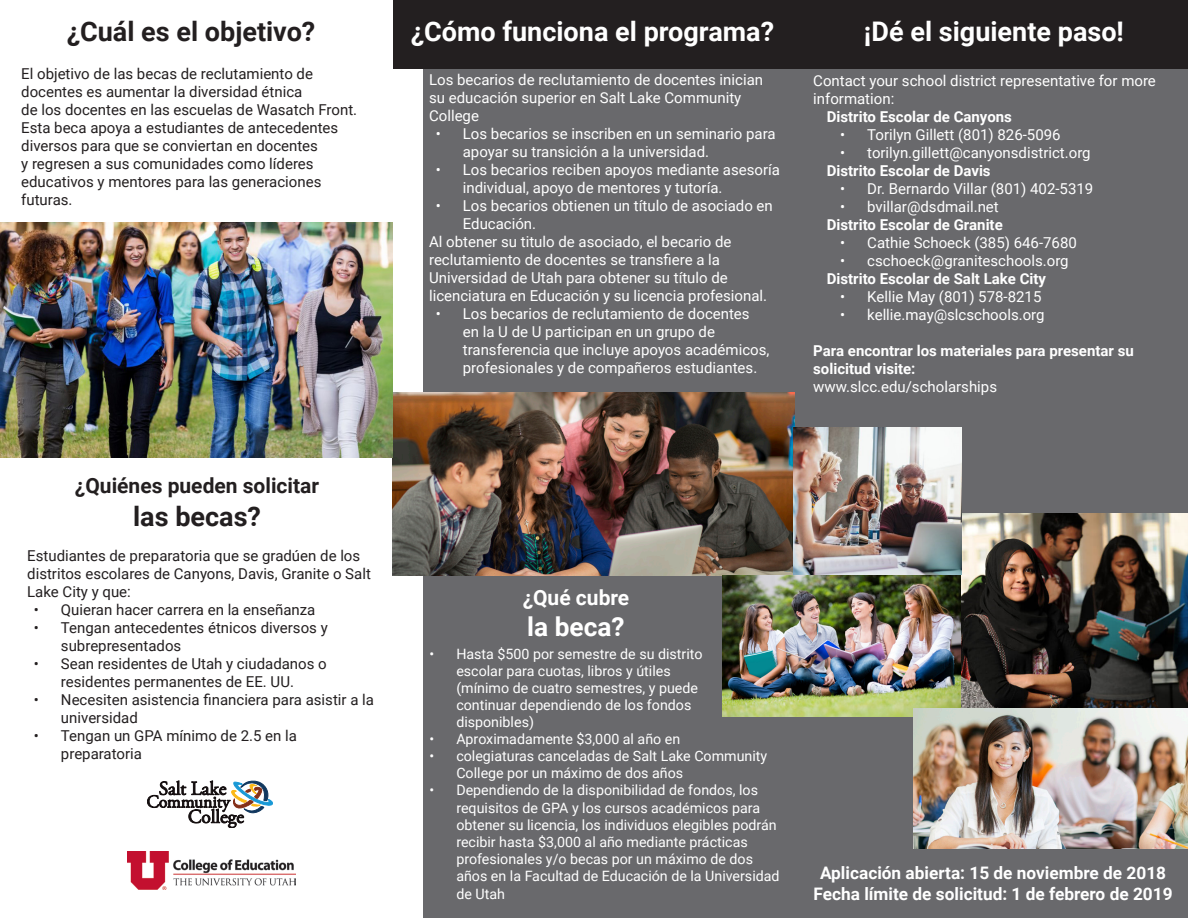
<style>
.page{position:relative;width:1188px;height:918px;background:#fff}
.page>*{position:absolute;margin:0;border:0;box-sizing:border-box;transform-origin:0 0}
.t1{font:700 27px "Roboto";color:#fff}
.t2{font:700 27px "Roboto";color:#231f20}
.t3{font:700 26.25px "Roboto";color:#fff}
.t4{font:700 21px "Roboto";color:#231f20}
.t5{font:700 21px "Roboto";color:#fff}
.t6{font:700 17.25px "Roboto";color:#fff}
.t7{font:15px/18px "Roboto";color:#fff}
.t8{font:15px/18px "Roboto";color:#231f20}
.t9{font:700 15px/18px "Roboto";color:#fff}
.t10{font:14.25px/17.2px "Roboto";color:#fff}
</style>
<div class="page">
<div style="left:423px;top:2px;width:765px;height:916px;background:#69696c"></div>
<div style="left:393px;top:0;width:795px;height:68px;background:#231f20"></div>
<img style="left:393px;top:392px;width:401px;height:184px">
<img style="left:723px;top:575px;width:238px;height:141px">
<img style="left:961px;top:514px;width:227px;height:194px">
<img style="left:794px;top:428px;width:167px;height:146px">
<img style="left:914px;top:708px;width:274px;height:140px">
<img style="left:0;top:222px;width:393px;height:235px">
<svg style="left:147px;top:781px;width:126px;height:47px"></svg>
<img style="left:127px;top:852px;width:169px;height:38px">
<p class="t2" style="left:67px;top:12px;width:250px">¿Cuál es el objetivo?</p>
<p class="t8" style="left:21px;top:65px;width:293px">El objetivo de las becas de reclutamiento de docentes es aumentar la diversidad étnica</p>
<p class="t8" style="left:21px;top:101px;width:338px">de los docentes en las escuelas de Wasatch Front.<br>Esta beca apoya a estudiantes de antecedentes diversos para que se conviertan en docentes<br>y regresen a sus comunidades como líderes educativos y mentores para las generaciones futuras.</p>
<p class="t4" style="left:75px;top:471px;width:246px">¿Quiénes pueden solicitar</p>
<p class="t2" style="left:133px;top:497px;width:129px">las becas?</p>
<p class="t8" style="left:27px;top:546px;width:345px">Estudiantes de preparatoria que se gradúen de los distritos escolares de Canyons, Davis, Granite o Salt<br>Lake City y que:</p>
<p class="t8" style="left:34px;top:600px;width:283px">• Quieran hacer carrera en la enseñanza</p>
<p class="t8" style="left:61px;top:618px;width:268px;text-indent:-27px">• Tengan antecedentes étnicos diversos y subrepresentados</p>
<p class="t8" style="left:34px;top:654px;width:294px;text-align:center">• Sean residentes de Utah y ciudadanos o residentes permanentes de EE. UU.</p>
<p class="t8" style="left:61px;top:690px;width:315px;text-indent:-27px">• Necesiten asistencia financiera para asistir a la universidad</p>
<p class="t8" style="left:61px;top:725px;width:238px;line-height:18.9px;text-indent:-27px">• Tengan un GPA mínimo de 2.5 en la preparatoria</p>
<p class="t1" style="left:411px;top:12px;width:365px">¿Cómo funciona el programa?</p>
<p class="t7" style="left:429px;top:70px;width:336px">Los becarios de reclutamiento de docentes inician su educación superior en Salt Lake Community<br>College</p>
<p class="t7" style="left:463px;top:124px;width:314px;text-indent:-27px">• Los becarios se inscriben en un seminario para apoyar su transición a la universidad.</p>
<p class="t7" style="left:463px;top:160px;width:319px;text-indent:-27px">• Los becarios reciben apoyos mediante asesoría individual, apoyo de mentores y tutoría.</p>
<p class="t7" style="left:463px;top:196px;width:312px;text-indent:-27px">• Los becarios obtienen un título de asociado en<br>Educación.</p>
<p class="t7" style="left:429px;top:232px;width:340px">Al obtener su titulo de asociado, el becario de reclutamiento de docentes se transfiere a la Universidad de Utah para obtener su título de licenciatura en Educación y su licencia profesional.</p>
<p class="t7" style="left:463px;top:304px;width:308px;text-indent:-27px">• Los becarios de reclutamiento de docentes en la U de U participan en un grupo de transferencia que incluye apoyos académicos, profesionales y de compañeros estudiantes.</p>
<p class="t1" style="left:864px;top:12px;width:262px">¡Dé el siguiente paso!</p>
<p class="t7" style="left:813px;top:71px;width:344px">Contact your school district representative for more information:</p>
<p class="t9" style="left:827px;top:107px;width:187px">Distrito Escolar de Canyons</p>
<p class="t7" style="left:840px;top:125px;width:222px">• Torilyn Gillett (801) 826-5096</p>
<p class="t7" style="left:840px;top:143px;width:252px">• torilyn.gillett@canyonsdistrict.org</p>
<p class="t9" style="left:827px;top:161px;width:165px">Distrito Escolar de Davis</p>
<p class="t7" style="left:840px;top:179px;width:255px">• Dr. Bernardo Villar (801) 402-5319</p>
<p class="t7" style="left:840px;top:197px;width:160px">• bvillar@dsdmail.net</p>
<p class="t9" style="left:827px;top:215px;width:178px">Distrito Escolar de Granite</p>
<p class="t7" style="left:840px;top:233px;width:238px">• Cathie Schoeck (385) 646-7680</p>
<p class="t7" style="left:840px;top:251px;width:230px">• cschoeck@graniteschools.org</p>
<p class="t9" style="left:827px;top:269px;width:221px">Distrito Escolar de Salt Lake City</p>
<p class="t7" style="left:840px;top:287px;width:203px">• Kellie May (801) 578-8215</p>
<p class="t7" style="left:840px;top:305px;width:206px">• kellie.may@slcschools.org</p>
<p class="t9" style="left:813px;top:341px;width:322px">Para encontrar los materiales para presentar su solicitud visite:</p>
<p class="t7" style="left:813px;top:377px;width:185px">www.slcc.edu/scholarships</p>
<p class="t5" style="left:523px;top:583px;width:108px">¿Qué cubre</p>
<p class="t3" style="left:527px;top:609px;width:99px">la beca?</p>
<p class="t10" style="left:456px;top:644px;width:248px;text-indent:-27px">• Hasta $500 por semestre de su distrito escolar para cuotas, libros y útiles (mínimo de cuatro semestres, y puede continuar dependiendo de los fondos disponibles)</p>
<p class="t10" style="left:429px;top:730px;width:252px">• Aproximadamente $3,000 al año en</p>
<p class="t10" style="left:456px;top:747px;width:312px;text-indent:-27px">• colegiaturas canceladas de Salt Lake Community<br>College por un máximo de dos años</p>
<p class="t10" style="left:456px;top:781px;width:325px;text-indent:-27px">• Dependiendo de la disponibilidad de fondos, los requisitos de GPA y los cursos académicos para obtener su licencia, los individuos elegibles podrán recibir hasta $3,000 al año mediante prácticas profesionales y/o becas por un máximo de dos años en la Facultad de Educación de la Universidad de Utah</p>
<p class="t6" style="left:820px;top:861px;width:348px">Aplicación abierta: 15 de noviembre de 2018</p>
<p class="t6" style="left:814px;top:881px;width:361px">Fecha límite de solicitud: 1 de febrero de 2019</p>
</div>
